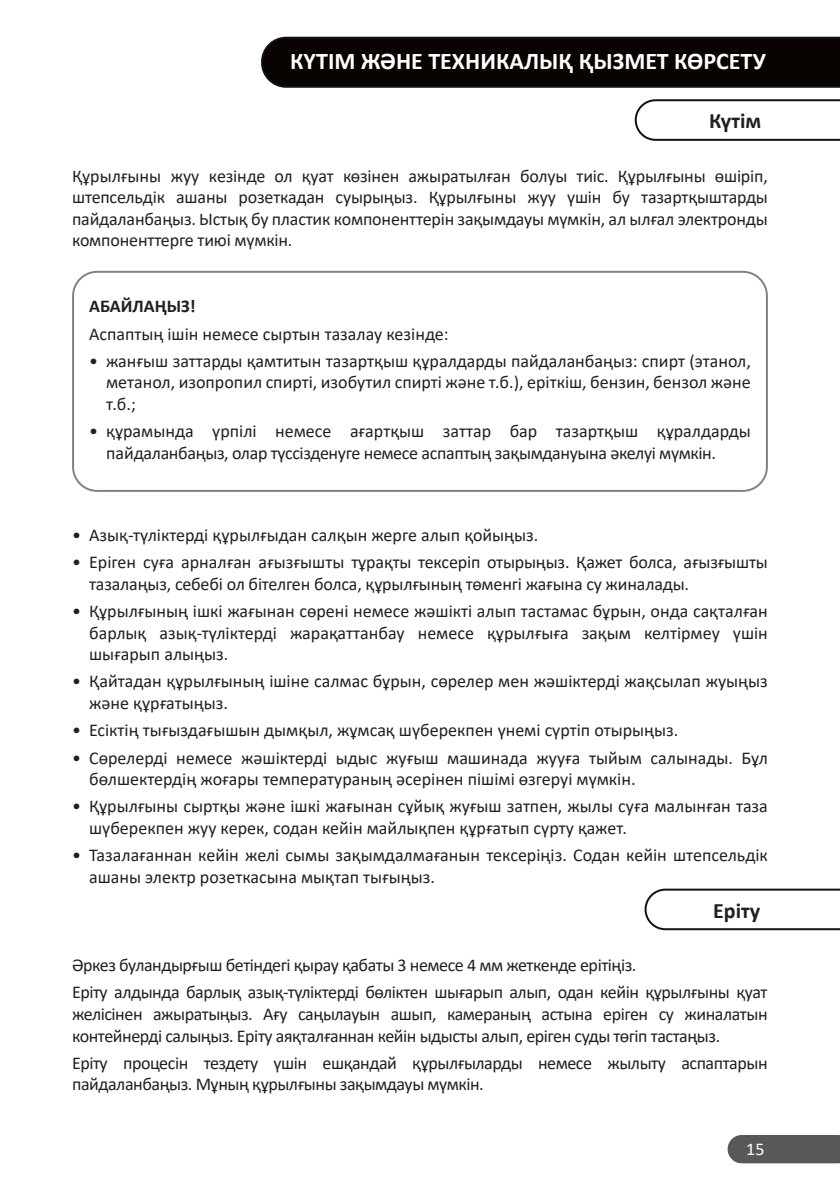
<style>
.page{position:relative;width:840px;height:1191px;background:#fff}
.page>*{position:absolute;margin:0;border:0;box-sizing:border-box;transform-origin:0 0}
.Заголовок_раздела{font:700 24px "Calibri";color:#fff}
.Подзаголовок{font:700 22px "Calibri";color:#231f20}
.Тексты_в__пузырях{font:18px/21.6px "Calibri";color:#231f20}
.Тексты_в__пузырях-2{font:18px/21.6px "Calibri";letter-spacing:-.025em;color:#231f20}
.Тексты_в__пузырях-3{font:18px/21.6px "Calibri";letter-spacing:-.02em;color:#231f20}
.Тексты_в__пузырях-4{font:700 18px "Calibri";color:#231f20}
.t1{font:18px "Calibri";color:#fff}
</style>
<div class="page">
<div style="left:727px;top:1135px;width:112px;height:28px;background:#57585a"></div>
<svg style="left:261px;top:37px;width:578px;height:51px;background:#0d0706"></svg>
<div style="left:72px;top:271px;width:695px;height:221px;border:2px solid #808285;border-radius:24px"></div>
<svg style="left:634px;top:99px;width:205px;height:42px"></svg>
<svg style="left:644px;top:888px;width:195px;height:42px"></svg>
<p class="Заголовок_раздела" style="left:290px;top:45px;width:477px">КҮТІМ ЖӘНЕ ТЕХНИКАЛЫҚ ҚЫЗМЕТ КӨРСЕТУ</p>
<p class="Подзаголовок" style="left:708px;top:105px;width:53px">Күтім</p>
<p class="Тексты_в__пузырях" style="left:72px;top:164px;width:697px;text-align:justify">Құрылғыны жуу кезінде ол қуат көзінен ажыратылған болуы тиіс. Құрылғыны өшіріп, штепсельдік ашаны розеткадан суырыңыз. Құрылғыны жуу үшін бу тазартқыштарды пайдаланбаңыз. Ыстық бу пластик компоненттерін зақымдауы мүмкін, ал ылғал электронды компоненттерге тиюі мүмкін.</p>
<p class="Тексты_в__пузырях-4" style="left:89px;top:293px;width:108px">АБАЙЛАҢЫЗ!</p>
<p class="Тексты_в__пузырях" style="left:89px;top:322px;width:361px">Аспаптың ішін немесе сыртын тазалау кезінде:</p>
<p class="Тексты_в__пузырях" style="left:106px;top:349px;width:646px;text-align:justify;text-indent:-17px">• жанғыш заттарды қамтитын тазартқыш құралдарды пайдаланбаңыз: спирт (этанол, метанол, изопропил спирті, изобутил спирті және т.б.), еріткіш, бензин, бензол және т.б.;</p>
<p class="Тексты_в__пузырях-3" style="left:106px;top:420px;width:646px;text-indent:-17px">• құрамында үрпілі немесе ағартқыш заттар бар тазартқыш құралдарды пайдаланбаңыз, олар түссізденуге немесе аспаптың зақымдануына әкелуі мүмкін.</p>
<p class="Тексты_в__пузырях" style="left:72px;top:523px;width:467px">• Азық-түліктерді құрылғыдан салқын жерге алып қойыңыз.</p>
<p class="Тексты_в__пузырях" style="left:89px;top:551px;width:680px;text-indent:-17px">• Еріген суға арналған ағызғышты тұрақты тексеріп отырыңыз. Қажет болса, ағызғышты тазалаңыз, себебі ол бітелген болса, құрылғының төменгі жағына су жиналады.</p>
<p class="Тексты_в__пузырях" style="left:89px;top:599px;width:680px;text-align:justify;text-indent:-17px">• Құрылғының ішкі жағынан сөрені немесе жәшікті алып тастамас бұрын, онда сақталған барлық азық-түліктерді жарақаттанбау немесе құрылғыға зақым келтірмеу үшін шығарып алыңыз.</p>
<p class="Тексты_в__пузырях" style="left:89px;top:670px;width:680px;text-indent:-17px">• Қайтадан құрылғының ішіне салмас бұрын, сөрелер мен жәшіктерді жақсылап жуыңыз және құрғатыңыз.</p>
<p class="Тексты_в__пузырях" style="left:72px;top:719px;width:607px">• Есіктің тығыздағышын дымқыл, жұмсақ шүберекпен үнемі сүртіп отырыңыз.</p>
<p class="Тексты_в__пузырях" style="left:89px;top:746px;width:680px;text-indent:-17px">• Сөрелерді немесе жәшіктерді ыдыс жуғыш машинада жууға тыйым салынады. Бұл бөлшектердің жоғары температураның әсерінен пішімі өзгеруі мүмкін.</p>
<p class="Тексты_в__пузырях" style="left:89px;top:795px;width:680px;text-indent:-17px">• Құрылғыны сыртқы және ішкі жағынан сұйық жуғыш затпен, жылы суға малынған таза шүберекпен жуу керек, содан кейін майлықпен құрғатып сүрту қажет.</p>
<p class="Тексты_в__пузырях" style="left:89px;top:844px;width:680px;text-indent:-17px">• Тазалағаннан кейін желі сымы зақымдалмағанын тексеріңіз. Содан кейін штепсельдік ашаны электр розеткасына мықтап тығыңыз.</p>
<p class="Подзаголовок" style="left:712px;top:894px;width:48px">Еріту</p>
<p class="Тексты_в__пузырях-2" style="left:72px;top:953px;width:565px">Әркез буландырғыш бетіндегі қырау қабаты 3 немесе 4 мм жеткенде ерітіңіз.</p>
<p class="Тексты_в__пузырях" style="left:72px;top:981px;width:696px;text-align:justify">Еріту алдында барлық азық-түліктерді бөліктен шығарып алып, одан кейін құрылғыны қуат желісінен ажыратыңыз. Ағу саңылауын ашып, камераның астына еріген су жиналатын контейнерді салыңыз. Еріту аяқталғаннан кейін ыдысты алып, еріген суды төгіп тастаңыз.</p>
<p class="Тексты_в__пузырях-2" style="left:72px;top:1051px;width:696px">Еріту процесін тездету үшін ешқандай құрылғыларды немесе жылыту аспаптарын пайдаланбаңыз. Мұның құрылғыны зақымдауы мүмкін.</p>
<p class="t1" style="left:745px;top:1136px;width:20px">15</p>
</div>
